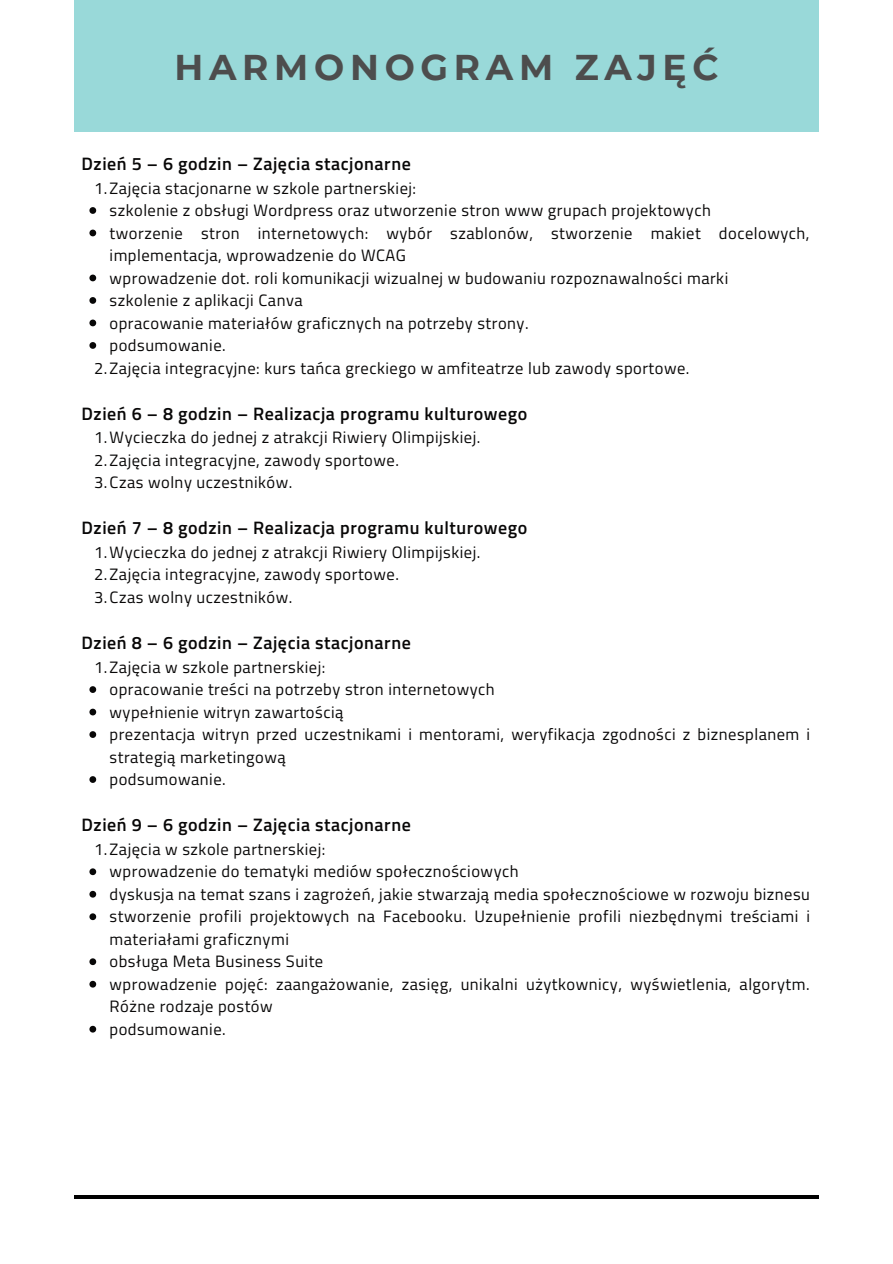
<style>
.page{position:relative;width:893px;height:1264px;background:#fff}
.page>*{position:absolute;margin:0;border:0;box-sizing:border-box;transform-origin:0 0}
.t1{font:700 35.7px "Montserrat";letter-spacing:.16em;color:#4d4d4d}
.t2{font:600 18px "Titillium Web";letter-spacing:.03em;color:#080707}
.t3{font:16.5px/22.5px "Titillium Web";letter-spacing:.03em;color:#080707}
</style>
<div class="page">
<div style="left:74px;top:0;width:744px;height:132px;background:#99d9d9"></div>
<hr style="left:74px;top:1195px;width:744px;height:3px;background:#000">
<svg style="left:89px;top:207px;width:7px;height:7px"></svg>
<svg style="left:89px;top:229px;width:7px;height:7px"></svg>
<svg style="left:89px;top:274px;width:7px;height:7px"></svg>
<svg style="left:89px;top:297px;width:7px;height:7px"></svg>
<svg style="left:89px;top:319px;width:7px;height:7px"></svg>
<svg style="left:89px;top:342px;width:7px;height:7px"></svg>
<svg style="left:89px;top:686px;width:7px;height:7px"></svg>
<svg style="left:89px;top:708px;width:7px;height:7px"></svg>
<svg style="left:89px;top:731px;width:7px;height:7px"></svg>
<svg style="left:89px;top:776px;width:7px;height:7px"></svg>
<svg style="left:89px;top:868px;width:7px;height:7px"></svg>
<svg style="left:89px;top:890px;width:7px;height:7px"></svg>
<svg style="left:89px;top:913px;width:7px;height:7px"></svg>
<svg style="left:89px;top:958px;width:7px;height:7px"></svg>
<svg style="left:89px;top:980px;width:7px;height:7px"></svg>
<svg style="left:89px;top:1025px;width:7px;height:7px"></svg>
<h1 class="t1" style="left:174px;top:46px;width:545px">HARMONOGRAM ZAJĘĆ</h1>
<p class="t2" style="left:82px;top:150px;width:331px">Dzień 5 – 6 godzin – Zajęcia stacjonarne</p>
<p class="t3" style="left:94px;top:176px;width:323px">1.Zajęcia stacjonarne w szkole partnerskiej:</p>
<p class="t3" style="left:110px;top:199px;width:602px">szkolenie z obsługi Wordpress oraz utworzenie stron www grupach projektowych</p>
<p class="t3" style="left:110px;top:221px;width:701px">tworzenie stron internetowych: wybór szablonów, stworzenie makiet docelowych,</p>
<p class="t3" style="left:110px;top:244px;width:298px">implementacja, wprowadzenie do WCAG</p>
<p class="t3" style="left:110px;top:266px;width:620px">wprowadzenie dot. roli komunikacji wizualnej w budowaniu rozpoznawalności marki</p>
<p class="t3" style="left:110px;top:289px;width:195px">szkolenie z aplikacji Canva</p>
<p class="t3" style="left:110px;top:311px;width:420px">opracowanie materiałów graficznych na potrzeby strony.</p>
<p class="t3" style="left:110px;top:333px;width:118px">podsumowanie.</p>
<p class="t3" style="left:94px;top:356px;width:596px">2.Zajęcia integracyjne: kurs tańca greckiego w amfiteatrze lub zawody sportowe.</p>
<p class="t2" style="left:82px;top:399px;width:447px">Dzień 6 – 8 godzin – Realizacja programu kulturowego</p>
<p class="t3" style="left:94px;top:426px;width:387px">1.Wycieczka do jednej z atrakcji Riwiery Olimpijskiej.<br>2.Zajęcia integracyjne, zawody sportowe.<br>3.Czas wolny uczestników.</p>
<p class="t2" style="left:82px;top:514px;width:447px">Dzień 7 – 8 godzin – Realizacja programu kulturowego</p>
<p class="t3" style="left:94px;top:540px;width:387px">1.Wycieczka do jednej z atrakcji Riwiery Olimpijskiej.<br>2.Zajęcia integracyjne, zawody sportowe.<br>3.Czas wolny uczestników.</p>
<p class="t2" style="left:82px;top:628px;width:331px">Dzień 8 – 6 godzin – Zajęcia stacjonarne</p>
<p class="t3" style="left:110px;top:655px;width:702px;text-indent:-15px">1.Zajęcia w szkole partnerskiej:<br>opracowanie treści na potrzeby stron internetowych<br>wypełnienie witryn zawartością<br>prezentacja witryn przed uczestnikami i mentorami, weryfikacja zgodności z biznesplanem i strategią marketingową<br>podsumowanie.</p>
<p class="t2" style="left:82px;top:810px;width:331px">Dzień 9 – 6 godzin – Zajęcia stacjonarne</p>
<p class="t3" style="left:110px;top:837px;width:702px;text-indent:-15px">1.Zajęcia w szkole partnerskiej:<br>wprowadzenie do tematyki mediów społecznościowych<br>dyskusja na temat szans i zagrożeń, jakie stwarzają media społecznościowe w rozwoju biznesu stworzenie profili projektowych na Facebooku. Uzupełnienie profili niezbędnymi treściami i materiałami graficznymi<br>obsługa Meta Business Suite<br>wprowadzenie pojęć: zaangażowanie, zasięg, unikalni użytkownicy, wyświetlenia, algorytm.<br>Różne rodzaje postów<br>podsumowanie.</p>
</div>
